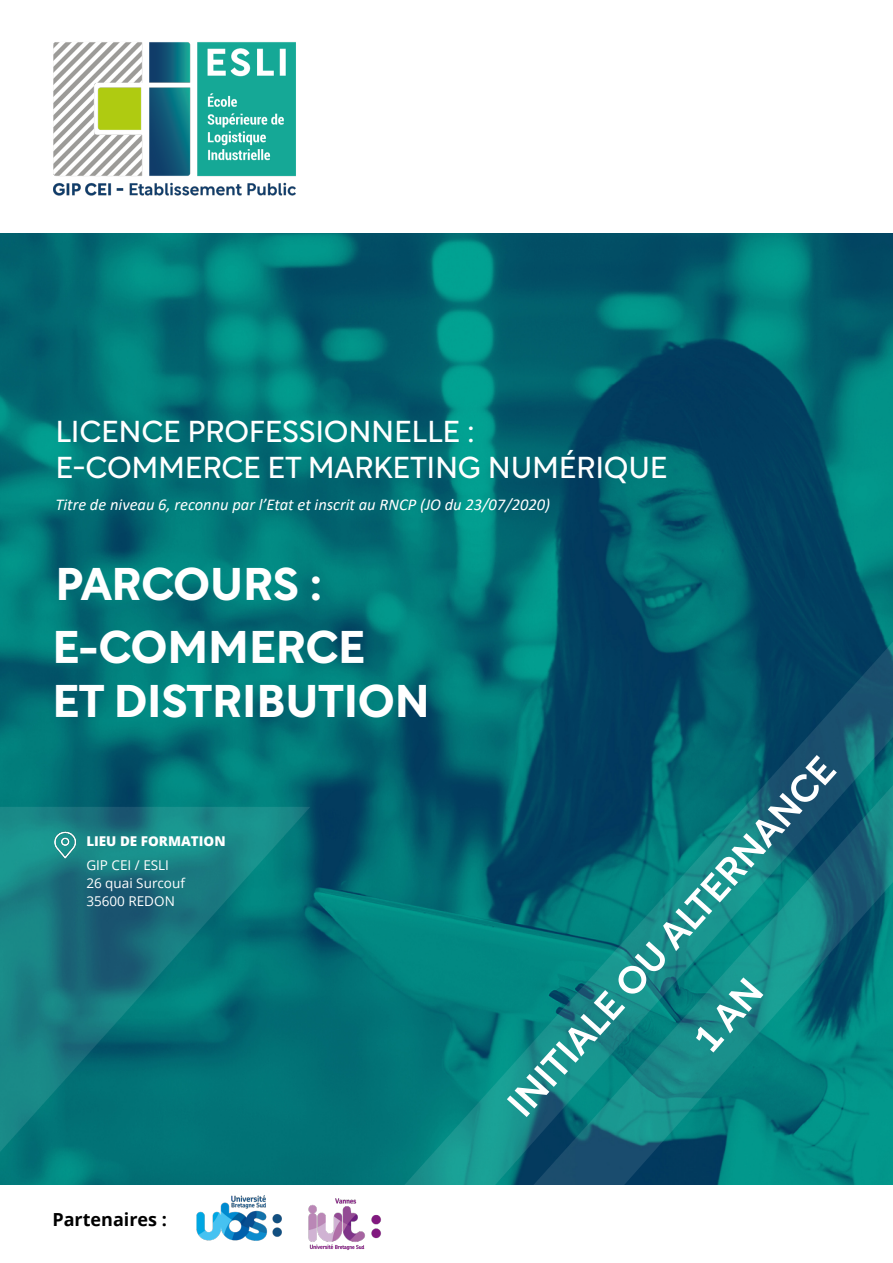
<style>
.page{position:relative;width:893px;height:1263px;background:#fff}
.page>*{position:absolute;margin:0;border:0;box-sizing:border-box;transform-origin:0 0}
.t1{font:45px/54px "Rotunda Variable";color:#fff}
.t2{font:37.5px "Rotunda Variable";color:#fff}
.t3{font:30px/36px "Rotunda Variable";letter-spacing:-.01em;color:#fff}
.t4{font:700 18px "Open Sans";color:#000}
.t5{font:italic 16.5px "Calibri";color:#fff}
.t6{font:13.5px/18px "Open Sans";color:#fff}
.t7{font:800 13.5px "Open Sans";color:#fff}
</style>
<div class="page">
<img style="left:0;top:234px;width:893px;height:950px">
<svg style="left:351px;top:619px;width:542px;height:566px"></svg>
<svg style="left:480px;top:636px;width:413px;height:549px"></svg>
<svg style="left:0;top:807px;width:310px;height:378px"></svg>
<img style="left:54px;top:829px;width:24px;height:31px">
<img style="left:196px;top:1195px;width:86px;height:46px">
<img style="left:308px;top:1198px;width:73px;height:52px">
<img style="left:53px;top:42px;width:243px;height:154px">
<svg style="left:693px;top:977px;width:70px;height:76px"></svg>
<h3 class="t3" style="left:55px;top:410px;width:614px">LICENCE PROFESSIONNELLE :<br>E-COMMERCE ET MARKETING NUMÉRIQUE</h3>
<p class="t5" style="left:55px;top:493px;width:496px">Titre de niveau 6, reconnu par l’Etat et inscrit au RNCP (JO du 23/07/2020)</p>
<h1 class="t1" style="left:55px;top:552px;width:268px">PARCOURS :</h1>
<h1 class="t1" style="left:52px;top:615px;width:379px">E-COMMERCE<br>ET DISTRIBUTION</h1>
<p class="t7" style="left:86px;top:831px;width:141px">LIEU DE FORMATION</p>
<p class="t6" style="left:86px;top:856px;width:100px">GIP CEI / ESLI<br>26 quai Surcouf<br>35600 REDON</p>
<p class="t4" style="left:52px;top:1207px;width:116px">Partenaires :</p>
<h2 class="t2" style="left:490px;top:1089px;width:470px;rotate:-48deg">INITIALE OU ALTERNANCE</h2>
</div>
